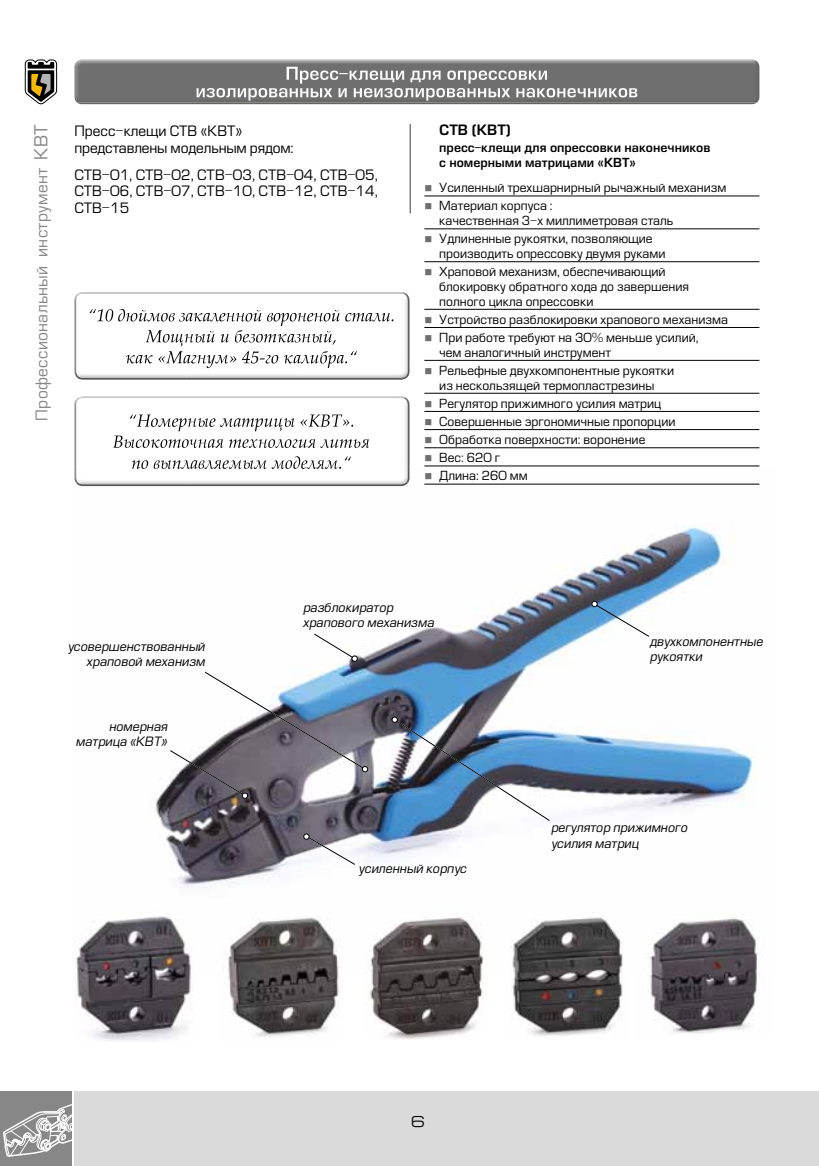
<style>
.page{position:relative;width:819px;height:1166px;background:#fff}
.page>*{position:absolute;margin:0;border:0;box-sizing:border-box;transform-origin:0 0}
.t1{font:15.75px "Europe";letter-spacing:.02em;color:#878787}
.t2{font:15.75px "Europe Ext";color:#000}
.t3{font:14px/16.8px "Europe";letter-spacing:-.01em;color:#000}
.t4{font:14px "Europe Demi";color:#000}
.t5{font:italic 12.6px/15px "Europe";color:#000}
.t6{font:12.25px/14.7px "Europe";color:#000}
.t7{font:12.25px/14.7px "Europe Demi";color:#000}
.t8{font:10.5px "Wingdings";color:#6f6f6f}
.s1{font-size:17.5px}
.s2{color:#6f6f6f}
</style>
<div class="page">
<div style="left:74px;top:1091px;width:745px;height:75px;background:#dadada"></div>
<svg style="left:24px;top:59px;width:33px;height:46px"></svg>
<svg style="left:0;top:1091px;width:72px;height:75px;background:#9f9f9f"></svg>
<img style="left:77px;top:103px;width:679px;height:1px">
<img style="left:74px;top:60px;width:685px;height:43px">
<img style="left:286px;top:67px;width:261px;height:17px">
<img style="left:196px;top:88px;width:442px;height:13px">
<img style="left:75px;top:467px;width:685px;height:421px">
<svg style="left:591px;top:601px;width:58px;height:36px"></svg>
<svg style="left:313px;top:633px;width:44px;height:28px"></svg>
<svg style="left:169px;top:671px;width:199px;height:127px"></svg>
<img style="left:392px;top:717px;width:159px;height:105px">
<svg style="left:303px;top:833px;width:53px;height:33px"></svg>
<hr style="left:424px;top:196px;width:335px;height:1px;background:#000">
<hr style="left:424px;top:229px;width:335px;height:1px;background:#000">
<hr style="left:424px;top:261px;width:335px;height:1px;background:#000">
<hr style="left:424px;top:309px;width:335px;height:1px;background:#000">
<hr style="left:424px;top:327px;width:335px;height:1px;background:#000">
<hr style="left:424px;top:360px;width:335px;height:1px;background:#000">
<hr style="left:424px;top:393px;width:335px;height:1px;background:#000">
<hr style="left:424px;top:411px;width:335px;height:1px;background:#000">
<hr style="left:424px;top:429px;width:335px;height:1px;background:#000">
<hr style="left:424px;top:447px;width:335px;height:1px;background:#000">
<hr style="left:424px;top:466px;width:335px;height:1px;background:#000">
<hr style="left:424px;top:484px;width:335px;height:1px;background:#000">
<img style="left:76px;top:376px;width:332px;height:4px">
<img style="left:74px;top:292px;width:335px;height:84px">
<img style="left:76px;top:293px;width:7px;height:57px">
<img style="left:148px;top:467px;width:6px;height:2px">
<svg style="left:132px;top:467px;width:16px;height:2px"></svg>
<svg style="left:154px;top:467px;width:197px;height:2px"></svg>
<img style="left:80px;top:396px;width:324px;height:1px">
<img style="left:76px;top:482px;width:332px;height:4px">
<img style="left:74px;top:397px;width:335px;height:70px">
<img style="left:406px;top:467px;width:3px;height:15px">
<img style="left:74px;top:467px;width:4px;height:15px">
<hr style="left:410px;top:124px;width:1px;height:89px;background:#3c3c3b">
<img style="left:75px;top:916px;width:118px;height:125px">
<img style="left:650px;top:917px;width:108px;height:117px">
<img style="left:511px;top:917px;width:112px;height:119px">
<img style="left:228px;top:917px;width:111px;height:121px">
<img style="left:368px;top:917px;width:116px;height:122px">
<p class="t1" style="left:33px;top:421px;width:298px;rotate:-90deg">Профессиональный инструмент <span class="s1">КВТ</span></p>
<p class="t3" style="left:74px;top:123px;width:221px">Пресс-клещи CTB «КВТ» представлены модельным рядом:</p>
<p class="t3" style="left:74px;top:166px;width:305px;text-align:justify">CTB-01, CTB-02, CTB-03, CTB-04, CTB-05, CTB-06, CTB-07, CTB-10, CTB-12, CTB-14, CTB-15</p>
<p class="t4" style="left:439px;top:121px;width:73px">CTB (КВТ)</p>
<p class="t7" style="left:439px;top:140px;width:273px">пресс-клещи для опрессовки наконечников с номерными матрицами «КВТ»</p>
<p class="t6" style="left:424px;top:181px;width:303px"><span class="s2">■</span> Усиленный трехшарнирный рычажный механизм</p>
<p class="t6" style="left:439px;top:199px;width:236px;text-indent:-15px"><span class="s2">■</span> Материал корпуса :<br>качественная 3-х миллиметровая сталь</p>
<p class="t6" style="left:439px;top:232px;width:228px;text-indent:-15px"><span class="s2">■</span> Удлиненные рукоятки, позволяющие производить опрессовку двумя руками</p>
<p class="t6" style="left:439px;top:264px;width:251px;text-indent:-15px"><span class="s2">■</span> Храповой механизм, обеспечивающий блокировку обратного хода до завершения полного цикла опрессовки</p>
<p class="t8" style="left:432px;top:314px;width:12px">■</p>
<p class="t6" style="left:424px;top:312px;width:305px"><span class="s2">■</span> Устройство разблокировки храпового механизма</p>
<p class="t8" style="left:432px;top:332px;width:12px">■</p>
<p class="t6" style="left:439px;top:330px;width:261px;text-indent:-15px"><span class="s2">■</span> При работе требуют на 30% меньше усилий, чем аналогичный инструмент</p>
<p class="t8" style="left:432px;top:365px;width:12px">■</p>
<p class="t6" style="left:424px;top:363px;width:251px;text-align:center"><span class="s2">■</span> Рельефные двухкомпонентные рукоятки из нескользящей термопластрезины</p>
<p class="t8" style="left:432px;top:398px;width:12px">■</p>
<p class="t6" style="left:424px;top:396px;width:238px"><span class="s2">■</span> Регулятор прижимного усилия матриц</p>
<p class="t8" style="left:432px;top:416px;width:12px">■</p>
<p class="t6" style="left:424px;top:414px;width:252px"><span class="s2">■</span> Совершенные эргономичные пропорции</p>
<p class="t8" style="left:432px;top:435px;width:12px">■</p>
<p class="t6" style="left:424px;top:432px;width:222px"><span class="s2">■</span> Обработка поверхности: воронение</p>
<p class="t6" style="left:424px;top:450px;width:77px"><span class="s2">■</span> Вес: 620 г</p>
<p class="t8" style="left:432px;top:471px;width:12px">■</p>
<p class="t6" style="left:424px;top:469px;width:105px"><span class="s2">■</span> Длина: 260 мм</p>
<p class="t5" style="left:68px;top:639px;width:139px;text-align:right">усовершенствованный храповой механизм</p>
<p class="t5" style="left:76px;top:719px;width:93px;text-align:right">номерная матрица «КВТ»</p>
<p class="t5" style="left:303px;top:600px;width:132px">разблокиратор храпового механизма</p>
<p class="t5" style="left:359px;top:861px;width:109px">усиленный корпус</p>
<p class="t5" style="left:650px;top:634px;width:115px">двухкомпонентные рукоятки</p>
<p class="t5" style="left:551px;top:820px;width:138px">регулятор прижимного усилия матриц</p>
<p class="t2" style="left:411px;top:1113px;width:15px">6</p>
</div>
